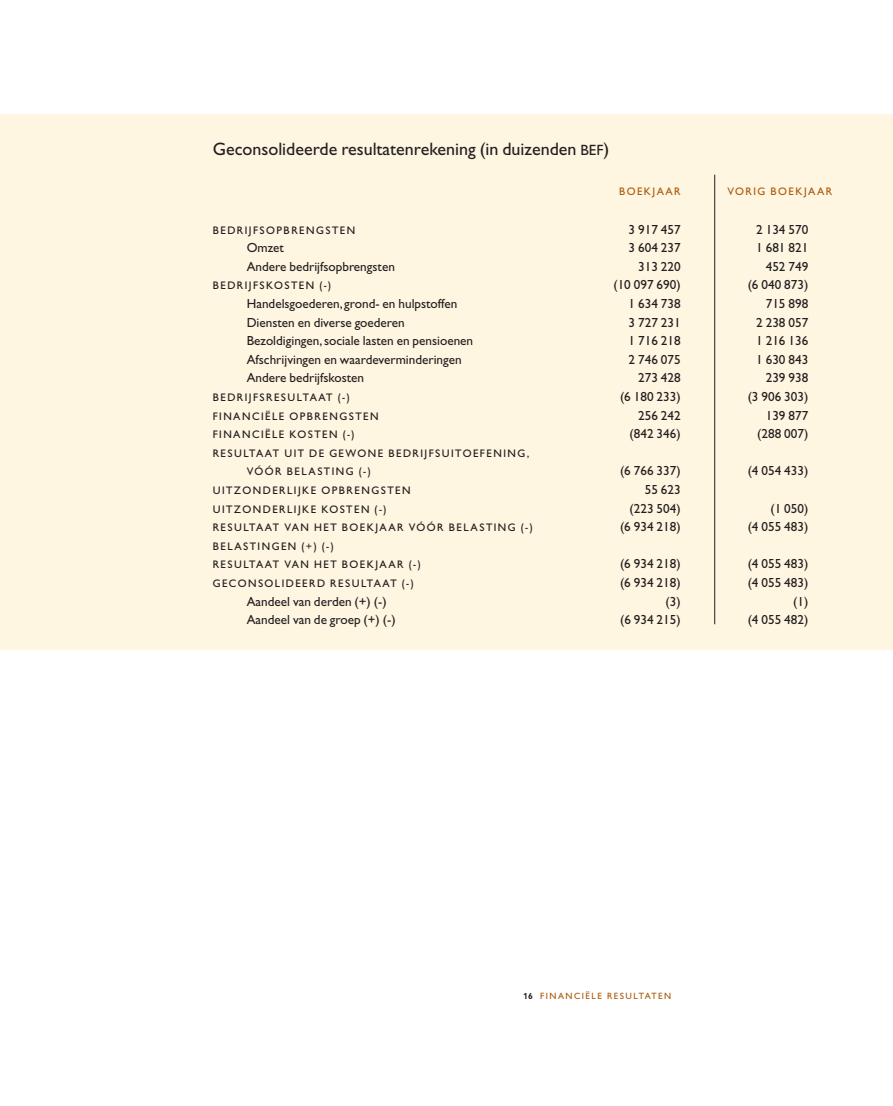
<style>
.page{position:relative;width:893px;height:1106px;background:#fff}
.page>*{position:absolute;margin:0;border:0;box-sizing:border-box;transform-origin:0 0}
.t1{font:18px "Gill Sans";color:#231f20}
.t2{font:13.2px "Gill Sans";color:#231f20}
.t3{font:500 11.25px/18.6px "Giltus T";letter-spacing:.13em;color:#231f20}
.t4{font:500 11.25px "Giltus T";letter-spacing:.13em;color:#ad5b0e}
.t5{font:500 9.3px "Giltus T";letter-spacing:.155em;color:#ad5b0e}
.s1{font-size:15px}
.s2{font-weight:700;font-size:9px;color:#231f20}
</style>
<div class="page">
<div style="left:0;top:114px;width:892px;height:536px;background:#fef6e1"></div>
<hr style="left:714px;top:175px;width:1px;height:449px;background:#231f20">
<h1 class="t1" style="left:213px;top:142px;width:398px">Geconsolideerde resultatenrekening (in duizenden <span class="s1">BEF</span>)</h1>
<p class="t4" style="left:619px;top:187px;width:63px">BOEKJAAR</p>
<p class="t4" style="left:727px;top:187px;width:106px">VORIG BOEKJAAR</p>
<p class="t3" style="left:213px;top:222px;width:144px">BEDRIJFSOPBRENGSTEN</p>
<p class="t2" style="left:628px;top:224px;width:54px">3 917 457</p>
<p class="t2" style="left:756px;top:224px;width:54px">2 134 570</p>
<p class="t2" style="left:247px;top:243px;width:39px">Omzet</p>
<p class="t2" style="left:628px;top:243px;width:54px">3 604 237</p>
<p class="t2" style="left:756px;top:243px;width:54px">1 681 821</p>
<p class="t2" style="left:247px;top:262px;width:150px">Andere bedrijfsopbrengsten</p>
<p class="t2" style="left:638px;top:262px;width:44px">313 220</p>
<p class="t2" style="left:765px;top:262px;width:44px">452 749</p>
<p class="t3" style="left:213px;top:278px;width:120px">BEDRIJFSKOSTEN (-)</p>
<p class="t2" style="left:613px;top:280px;width:69px">(10 097 690)</p>
<p class="t2" style="left:747px;top:280px;width:62px">(6 040 873)</p>
<p class="t2" style="left:247px;top:299px;width:212px">Handelsgoederen,grond- en hulpstoffen</p>
<p class="t2" style="left:628px;top:299px;width:54px">1 634 738</p>
<p class="t2" style="left:765px;top:299px;width:44px">715 898</p>
<p class="t2" style="left:247px;top:317px;width:159px">Diensten en diverse goederen</p>
<p class="t2" style="left:628px;top:317px;width:54px">3 727 231</p>
<p class="t2" style="left:756px;top:317px;width:54px">2 238 057</p>
<p class="t2" style="left:247px;top:336px;width:228px">Bezoldigingen,sociale lasten en pensioenen</p>
<p class="t2" style="left:628px;top:336px;width:54px">1 716 218</p>
<p class="t2" style="left:756px;top:336px;width:54px">1 216 136</p>
<p class="t2" style="left:247px;top:355px;width:216px">Afschrijvingen en waardeverminderingen</p>
<p class="t2" style="left:628px;top:355px;width:54px">2 746 075</p>
<p class="t2" style="left:756px;top:355px;width:54px">1 630 843</p>
<p class="t2" style="left:247px;top:373px;width:119px">Andere bedrijfskosten</p>
<p class="t2" style="left:638px;top:373px;width:44px">273 428</p>
<p class="t2" style="left:765px;top:373px;width:44px">239 938</p>
<p class="t3" style="left:213px;top:389px;width:138px">BEDRIJFSRESULTAAT (-)</p>
<p class="t2" style="left:620px;top:392px;width:62px">(6 180 233)</p>
<p class="t2" style="left:747px;top:392px;width:62px">(3 906 303)</p>
<p class="t3" style="left:213px;top:408px;width:167px">FINANCIËLE OPBRENGSTEN</p>
<p class="t2" style="left:638px;top:410px;width:44px">256 242</p>
<p class="t2" style="left:765px;top:410px;width:44px">139 877</p>
<p class="t3" style="left:213px;top:426px;width:143px">FINANCIËLE KOSTEN (-)</p>
<p class="t2" style="left:629px;top:429px;width:53px">(842 346)</p>
<p class="t2" style="left:757px;top:429px;width:53px">(288 007)</p>
<p class="t3" style="left:247px;top:445px;width:284px;text-indent:-34px">RESULTAAT UIT DE GEWONE BEDRIJFSUITOEFENING,<br>VÓÓR BELASTING (-)</p>
<p class="t2" style="left:620px;top:466px;width:62px">(6 766 337)</p>
<p class="t2" style="left:747px;top:466px;width:62px">(4 054 433)</p>
<p class="t3" style="left:213px;top:482px;width:199px">UITZONDERLIJKE OPBRENGSTEN</p>
<p class="t2" style="left:644px;top:485px;width:37px">55 623</p>
<p class="t3" style="left:213px;top:501px;width:175px">UITZONDERLIJKE KOSTEN (-)</p>
<p class="t2" style="left:629px;top:503px;width:53px">(223 504)</p>
<p class="t2" style="left:770px;top:503px;width:39px">(1 050)</p>
<p class="t3" style="left:213px;top:519px;width:321px">RESULTAAT VAN HET BOEKJAAR VÓÓR BELASTING (-)</p>
<p class="t2" style="left:620px;top:522px;width:62px">(6 934 218)</p>
<p class="t2" style="left:747px;top:522px;width:62px">(4 055 483)</p>
<p class="t3" style="left:213px;top:538px;width:209px">BELASTINGEN (+) (-)<br>RESULTAAT VAN HET BOEKJAAR (-)</p>
<p class="t2" style="left:620px;top:559px;width:62px">(6 934 218)</p>
<p class="t2" style="left:747px;top:559px;width:62px">(4 055 483)</p>
<p class="t3" style="left:213px;top:575px;width:202px">GECONSOLIDEERD RESULTAAT (-)</p>
<p class="t2" style="left:620px;top:578px;width:62px">(6 934 218)</p>
<p class="t2" style="left:747px;top:578px;width:62px">(4 055 483)</p>
<p class="t2" style="left:247px;top:596px;width:141px">Aandeel van derden (+) (-)</p>
<p class="t2" style="left:665px;top:596px;width:17px">(3)</p>
<p class="t2" style="left:793px;top:596px;width:17px">(1)</p>
<p class="t2" style="left:247px;top:615px;width:150px">Aandeel van de groep (+) (-)</p>
<p class="t2" style="left:620px;top:615px;width:62px">(6 934 215)</p>
<p class="t2" style="left:747px;top:615px;width:62px">(4 055 482)</p>
<p class="t5" style="left:523px;top:993px;width:149px"><span class="s2">16</span> FINANCIËLE RESULTATEN</p>
</div>
